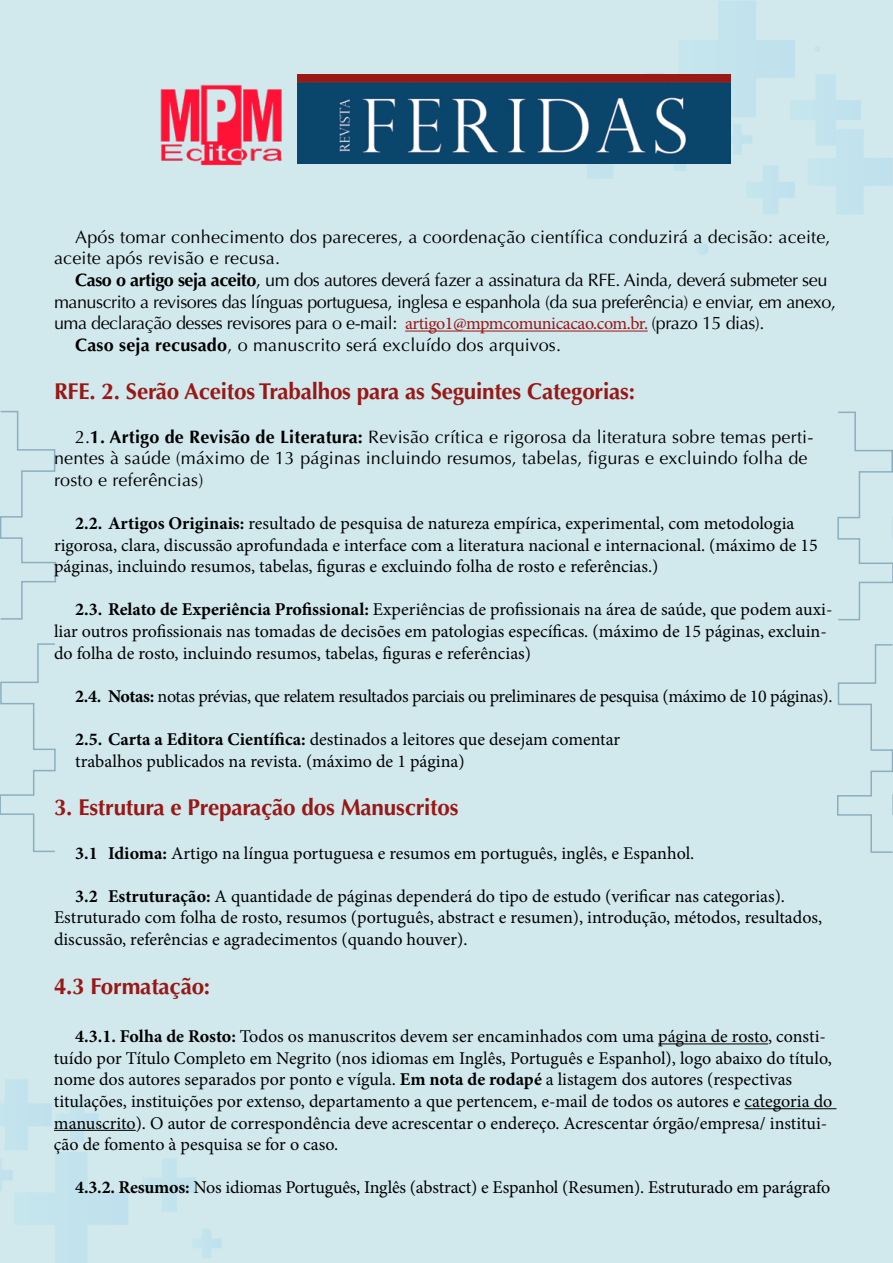
<style>
.page{position:relative;width:893px;height:1263px;background:#d1e8ed}
.page>*{position:absolute;margin:0;border:0;box-sizing:border-box;transform-origin:0 0}
.t1{font:700 22.95px "Optima LT Std";letter-spacing:-.01em;color:#991815}
.t2{font:18px/21.6px "Minion Pro";color:#000}
.t3{font:18px/21.6px "Optima LT Std";letter-spacing:.01em;color:#000}
.t4{font:18px "Optima LT Std";letter-spacing:-.025em;color:#000}
.t5{font:18px "Minion Pro";letter-spacing:-.02em;color:#000}
.s1{font-weight:700}
.s2{font-family:"Minion Pro";color:#991815}
</style>
<div class="page">
<img style="left:555px;top:1px;width:338px;height:330px">
<svg style="left:0;top:410px;width:56px;height:210px"></svg>
<svg style="left:0;top:643px;width:56px;height:210px"></svg>
<svg style="left:837px;top:411px;width:56px;height:210px"></svg>
<svg style="left:837px;top:644px;width:56px;height:209px"></svg>
<img style="left:160px;top:84px;width:122px;height:82px">
<img style="left:298px;top:75px;width:433px;height:89px">
<hr style="left:405px;top:331px;width:243px;height:1px;background:#991815">
<hr style="left:658px;top:1043px;width:110px;height:1px;background:#000">
<hr style="left:745px;top:1108px;width:91px;height:1px;background:#000">
<hr style="left:54px;top:1130px;width:82px;height:1px;background:#000">
<p class="t3" style="left:54px;top:226px;width:778px;text-indent:21px">Após tomar conhecimento dos pareceres, a coordenação científica conduzirá a decisão: aceite, aceite após revisão e recusa.</p>
<p class="t4" style="left:75px;top:269px;width:754px"><span class="s1">Caso o artigo seja aceito</span>, um dos autores deverá fazer a assinatura da RFE. Ainda, deverá submeter seu</p>
<p class="t4" style="left:54px;top:291px;width:784px">manuscrito a revisores das línguas portuguesa, inglesa e espanhola (da sua preferência) e enviar, em anexo,</p>
<p class="t4" style="left:54px;top:313px;width:712px">uma declaração desses revisores para o e-mail: <span class="s2">artigo1@mpmcomunicacao.com.br.</span> (prazo 15 dias).</p>
<p class="t3" style="left:75px;top:334px;width:487px"><span class="s1">Caso seja recusado</span>, o manuscrito será excluído dos arquivos.</p>
<p class="t1" style="left:54px;top:378px;width:582px">RFE. 2. Serão Aceitos Trabalhos para as Seguintes Categorias:</p>
<p class="t3" style="left:54px;top:426px;width:761px;text-indent:21px">2.<span class="s1">1. Artigo de Revisão de Literatura:</span> Revisão crítica e rigorosa da literatura sobre temas perti&shy;nentes à saúde (máximo de 13 páginas incluindo resumos, tabelas, figuras e excluindo folha de rosto e referências)</p>
<p class="t2" style="left:54px;top:513px;width:765px;text-indent:21px"><span class="s1">2.2. Artigos Originais:</span> resultado de pesquisa de natureza empírica, experimental, com metodologia rigorosa, clara, discussão aprofundada e interface com a literatura nacional e internacional. (máximo de 15 páginas, incluindo resumos, tabelas, figuras e excluindo folha de rosto e referências.)</p>
<p class="t2" style="left:54px;top:599px;width:780px;text-indent:21px"><span class="s1">2.3. Relato de Experiência Profissional:</span> Experiências de profissionais na área de saúde, que podem auxi&shy;liar outros profissionais nas tomadas de decisões em patologias específicas. (máximo de 15 páginas, excluin&shy;do folha de rosto, incluindo resumos, tabelas, figuras e referências)</p>
<p class="t5" style="left:75px;top:684px;width:759px"><span class="s1">2.4. Notas:</span> notas prévias, que relatem resultados parciais ou preliminares de pesquisa (máximo de 10 páginas).</p>
<p class="t2" style="left:75px;top:729px;width:547px"><span class="s1">2.5. Carta a Editora Científica:</span> destinados a leitores que desejam comentar trabalhos publicados na revista. (máximo de 1 página)</p>
<p class="t1" style="left:54px;top:794px;width:406px">3. Estrutura e Preparação dos Manuscritos</p>
<p class="t2" style="left:75px;top:842px;width:621px"><span class="s1">3.1 Idioma:</span> Artigo na língua portuguesa e resumos em português, inglês, e Espanhol.</p>
<p class="t2" style="left:54px;top:885px;width:770px;text-indent:21px"><span class="s1">3.2 Estruturação:</span> A quantidade de páginas dependerá do tipo de estudo (verificar nas categorias).<br>Estruturado com folha de rosto, resumos (português, abstract e resumen), introdução, métodos, resultados, discussão, referências e agradecimentos (quando houver).</p>
<p class="t1" style="left:54px;top:972px;width:158px">4.3 Formatação:</p>
<p class="t2" style="left:54px;top:1026px;width:780px;text-indent:21px"><span class="s1">4.3.1. Folha de Rosto:</span> Todos os manuscritos devem ser encaminhados com uma página de rosto, consti&shy;tuído por Título Completo em Negrito (nos idiomas em Inglês, Português e Espanhol), logo abaixo do título, nome dos autores separados por ponto e vígula. <span class="s1">Em nota de rodapé</span> a listagem dos autores (respectivas titulações, instituições por extenso, departamento a que pertencem, e-mail de todos os autores e categoria do manuscrito). O autor de correspondência deve acrescentar o endereço. Acrescentar órgão/empresa/ institui&shy;ção de fomento à pesquisa se for o caso.</p>
<p class="t2" style="left:75px;top:1177px;width:756px"><span class="s1">4.3.2. Resumos:</span> Nos idiomas Português, Inglês (abstract) e Espanhol (Resumen). Estruturado em parágrafo</p>
</div>
